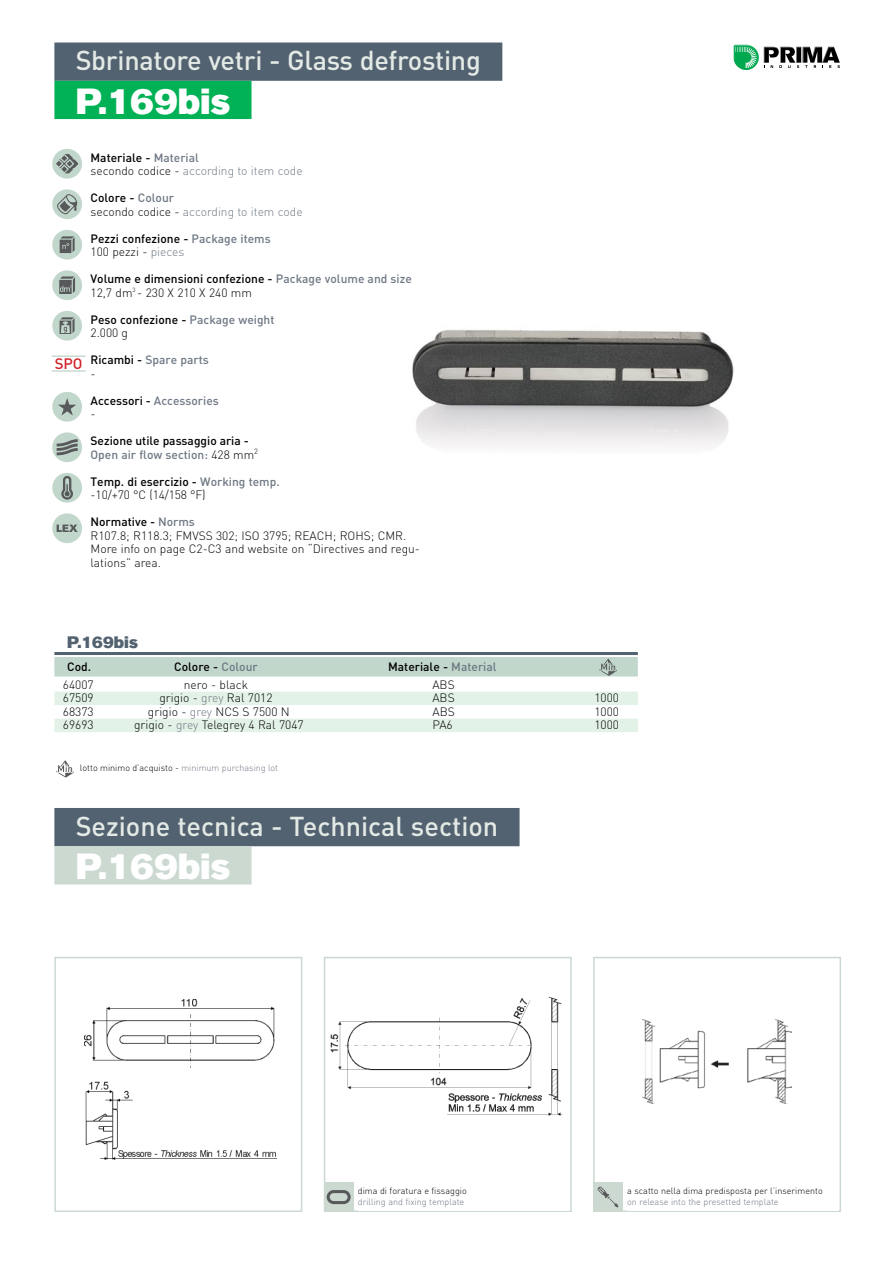
<style>
.page{position:relative;width:893px;height:1263px;background:#fff}
.page>*{position:absolute;margin:0;border:0;box-sizing:border-box;transform-origin:0 0}
.t1{font:36px "Akzidenz Grotesk BE Super";color:#fff}
.t2{font:500 27px "DIN";letter-spacing:-.01em;color:#e3e9e5}
.t3{font:16.5px "Akzidenz Grotesk BE Super";color:#536270}
.t4{font:500 15px "DIN";color:#d2232a}
.t5{font:300 12px/13.5px "DIN";color:#000}
.t6{font:500 12px/13.5px "DIN";color:#000}
.t7{font:300 12px/13.5px "DIN";color:#6e7784}
.t8{font:500 12px/13.5px "DIN";color:#6e7784}
.t9{font:300 9px "DIN";color:#000}
.t10{font:300 9px "DIN";color:#6e7784}
.s1{font-weight:500;color:#000}
.s2{font-weight:500}
.s3{color:#000}
.s4{color:#6e7784}
.s5{font-weight:300}
.s6{font-weight:300;color:#6e7784}
.s7{font-weight:300;color:#000}
.s8{font-weight:500;color:#6e7784}
</style>
<div class="page">
<svg style="left:733px;top:45px;width:107px;height:25px"></svg>
<div style="left:52px;top:149px;width:30px;height:30px;background:#c2d7cc;border-radius:50%"></div>
<svg style="left:56px;top:154px;width:22px;height:20px"></svg>
<div style="left:52px;top:189px;width:30px;height:30px;background:#c2d7cc;border-radius:50%"></div>
<svg style="left:57px;top:194px;width:20px;height:20px"></svg>
<div style="left:52px;top:230px;width:30px;height:30px;background:#c2d7cc;border-radius:50%"></div>
<svg style="left:60px;top:236px;width:15px;height:17px"></svg>
<div style="left:52px;top:270px;width:30px;height:30px;background:#c2d7cc;border-radius:50%"></div>
<svg style="left:59px;top:276px;width:16px;height:18px"></svg>
<div style="left:52px;top:311px;width:30px;height:30px;background:#c2d7cc;border-radius:50%"></div>
<svg style="left:60px;top:317px;width:15px;height:17px"></svg>
<div style="left:52px;top:392px;width:30px;height:30px;background:#c2d7cc;border-radius:50%"></div>
<svg style="left:58px;top:398px;width:18px;height:17px"></svg>
<div style="left:52px;top:432px;width:30px;height:30px;background:#c2d7cc;border-radius:50%"></div>
<svg style="left:57px;top:439px;width:21px;height:16px"></svg>
<div style="left:52px;top:473px;width:30px;height:30px;background:#c2d7cc;border-radius:50%"></div>
<svg style="left:61px;top:476px;width:12px;height:24px"></svg>
<div style="left:52px;top:513px;width:30px;height:30px;background:#c2d7cc;border-radius:50%"></div>
<svg style="left:57px;top:524px;width:21px;height:8px"></svg>
<div style="left:54px;top:692px;width:584px;height:13px;background:#e3f2e7"></div>
<div style="left:54px;top:719px;width:584px;height:13px;background:#e3f2e7"></div>
<hr style="left:54px;top:652px;width:584px;height:3px;background:#536270">
<div style="left:54px;top:657px;width:584px;height:19px;background:#c2d7cc"></div>
<svg style="left:599px;top:659px;width:18px;height:17px"></svg>
<div style="left:54px;top:43px;width:448px;height:38px;background:#536270"></div>
<div style="left:54px;top:81px;width:198px;height:38px;background:#00b156"></div>
<img style="left:412px;top:330px;width:322px;height:116px">
<div style="left:54px;top:808px;width:466px;height:38px;background:#536270"></div>
<div style="left:54px;top:846px;width:198px;height:38px;background:#cbd9d1"></div>
<img style="left:85px;top:1000px;width:192px;height:160px">
<div style="left:54px;top:957px;width:248px;height:255px;border:2px solid #cbd9d1"></div>
<img style="left:643px;top:1019px;width:148px;height:84px">
<div style="left:593px;top:957px;width:248px;height:255px;border:2px solid #cbd9d1"></div>
<img style="left:330px;top:996px;width:233px;height:120px">
<div style="left:324px;top:957px;width:248px;height:255px;border:2px solid #cbd9d1"></div>
<div style="left:324px;top:1182px;width:30px;height:30px;background:#cbd9d1"></div>
<svg style="left:327px;top:1190px;width:24px;height:14px"></svg>
<div style="left:358px;top:1182px;width:212px;height:28px;background:#fff"></div>
<div style="left:593px;top:1182px;width:30px;height:30px;background:#cbd9d1"></div>
<svg style="left:598px;top:1186px;width:20px;height:21px"></svg>
<div style="left:627px;top:1182px;width:212px;height:28px;background:#fff"></div>
<svg style="left:56px;top:760px;width:18px;height:17px"></svg>
<hr style="left:52px;top:355px;width:34px;height:2px;background:#cbd9d1">
<hr style="left:52px;top:370px;width:34px;height:2px;background:#cbd9d1">
<h2 class="t2" style="left:76px;top:43px;width:407px">Sbrinatore vetri - Glass defrosting</h2>
<h1 class="t1" style="left:76px;top:80px;width:156px">P.169bis</h1>
<p class="t7" style="left:91px;top:150px;width:214px"><span class="s1">Materiale -</span> <span class="s2">Material<br></span><span class="s3">secondo codice -</span> according to item code</p>
<p class="t7" style="left:91px;top:191px;width:214px"><span class="s1">Colore -</span> <span class="s2">Colour<br></span><span class="s3">secondo codice -</span> according to item code</p>
<p class="t6" style="left:91px;top:231px;width:182px">Pezzi confezione - <span class="s4">Package items<br></span><span class="s5">100 pezzi -</span> <span class="s6">pieces</span></p>
<p class="t6" style="left:91px;top:272px;width:323px">Volume e dimensioni confezione - <span class="s4">Package volume and size<br></span><span class="s5">12,7 dm</span><sup>3</sup> <span class="s5">- 230 X 210 X 240 mm</span></p>
<p class="t6" style="left:91px;top:312px;width:185px">Peso confezione - <span class="s4">Package weight<br></span><span class="s5">2.000 g</span></p>
<p class="t8" style="left:91px;top:353px;width:120px"><span class="s3">Ricambi -</span> Spare parts <span class="s7">-</span></p>
<p class="t8" style="left:91px;top:393px;width:130px"><span class="s3">Accessori -</span> Accessories <span class="s7">-</span></p>
<p class="t6" style="left:91px;top:434px;width:169px">Sezione utile passaggio aria -<br><span class="s4">Open air flow section:</span> <span class="s5">428 mm</span><sup>2</sup></p>
<p class="t5" style="left:91px;top:474px;width:191px"><span class="s2">Temp. di esercizio -</span> <span class="s8">Working temp. </span>-10/+70 °C (14/158 °F)</p>
<p class="t5" style="left:91px;top:515px;width:331px"><span class="s2">Normative -</span> <span class="s8">Norms<br></span>R107.8; R118.3; FMVSS 302; ISO 3795; REACH; ROHS; CMR.<br>More info on page C2-C3 and website on “Directives and regu&shy;lations” area.</p>
<p class="t4" style="left:55px;top:354px;width:29px">SPO</p>
<h3 class="t3" style="left:67px;top:633px;width:72px">P.169bis</h3>
<p class="t6" style="left:67px;top:659px;width:25px">Cod.</p>
<p class="t6" style="left:174px;top:659px;width:85px">Colore - <span class="s4">Colour</span></p>
<p class="t6" style="left:388px;top:659px;width:110px">Materiale - <span class="s4">Material</span></p>
<p class="t5" style="left:63px;top:678px;width:32px">64007</p>
<p class="t5" style="left:184px;top:678px;width:66px">nero - black</p>
<p class="t5" style="left:432px;top:678px;width:24px">ABS</p>
<p class="t5" style="left:63px;top:691px;width:32px">67509</p>
<p class="t5" style="left:159px;top:691px;width:115px">grigio - <span class="s4">grey</span> Ral 7012</p>
<p class="t5" style="left:432px;top:691px;width:24px">ABS</p>
<p class="t5" style="left:594px;top:691px;width:26px">1000</p>
<p class="t5" style="left:63px;top:705px;width:32px">68373</p>
<p class="t5" style="left:148px;top:705px;width:143px">grigio - <span class="s4">grey</span> NCS S 7500 N</p>
<p class="t5" style="left:432px;top:705px;width:24px">ABS</p>
<p class="t5" style="left:594px;top:705px;width:26px">1000</p>
<p class="t5" style="left:63px;top:718px;width:32px">69693</p>
<p class="t5" style="left:134px;top:718px;width:171px">grigio - <span class="s4">grey</span> Telegrey 4 Ral 7047</p>
<p class="t5" style="left:432px;top:718px;width:22px">PA6</p>
<p class="t5" style="left:594px;top:718px;width:26px">1000</p>
<p class="t9" style="left:80px;top:762px;width:200px">lotto minimo d’acquisto - <span class="s4">minimum purchasing lot</span></p>
<h2 class="t2" style="left:76px;top:809px;width:424px">Sezione tecnica - Technical section</h2>
<h1 class="t1" style="left:76px;top:846px;width:156px">P.169bis</h1>
<p class="t9" style="left:358px;top:1185px;width:110px">dima di foratura e fissaggio</p>
<p class="t10" style="left:358px;top:1196px;width:108px">drilling and fixing template</p>
<p class="t9" style="left:627px;top:1185px;width:197px">a scatto nella dima predisposta per l’inserimento</p>
<p class="t10" style="left:627px;top:1196px;width:153px">on release into the presetted template</p>
</div>
